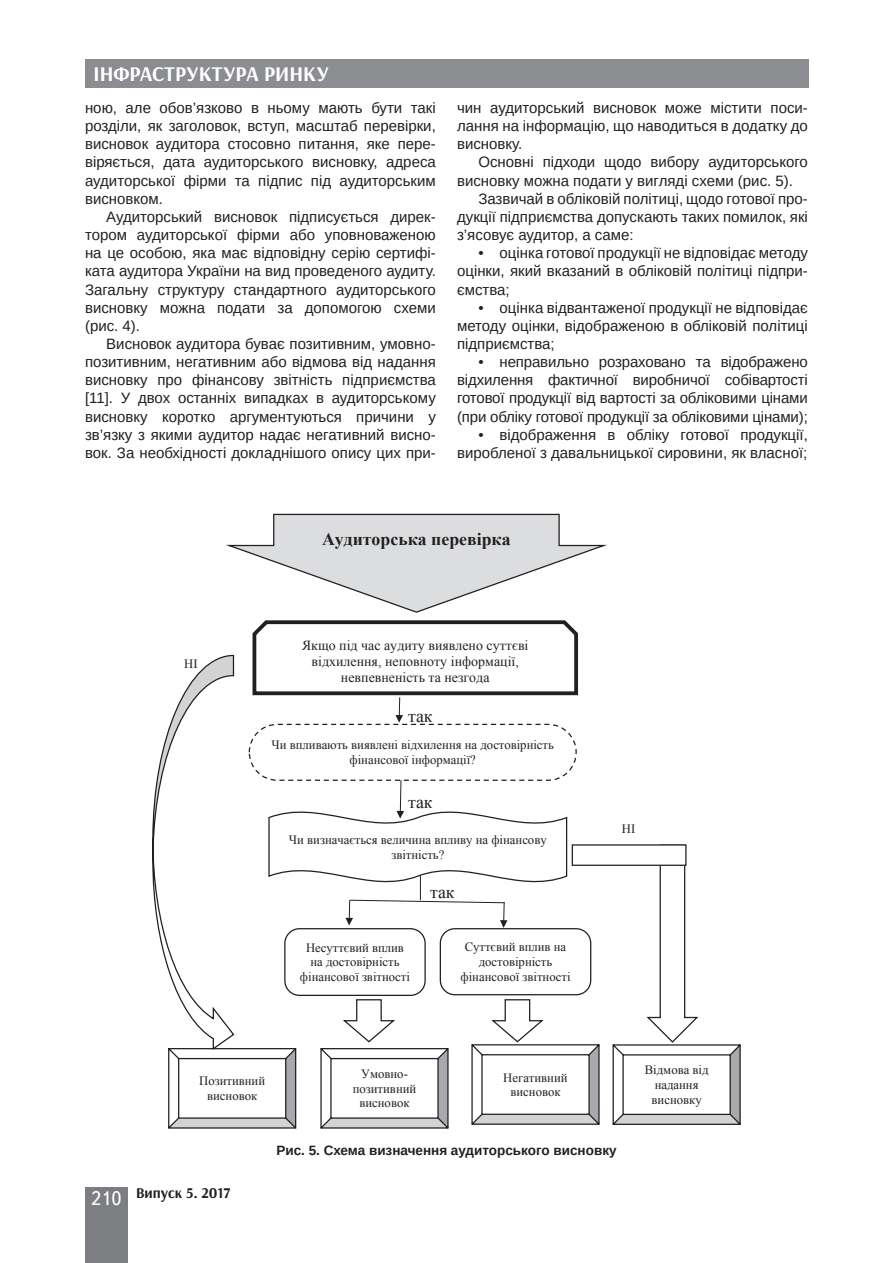
<style>
.page{position:relative;width:893px;height:1263px;background:#fff}
.page>*{position:absolute;margin:0;border:0;box-sizing:border-box;transform-origin:0 0}
.t1{font:700 21px "Arsenal";color:#fff}
.t2{font:700 17.7px "Times New Roman";color:#231f20}
.t3{font:17.7px "Times New Roman";color:#231f20}
.t4{font:15px/18.1px "Arimo";color:#231f20;text-align:justify}
.t5{font:700 15px "Arsenal";color:#231f20}
.t6{font:13.95px/16px "Times New Roman";color:#231f20;text-align:center}
.t7{font:700 13.5px "Arimo";color:#231f20}
.t8{font:12.75px/14.7px "Times New Roman";color:#231f20;text-align:center}
.s1{font-family:"Ukrainian Text";font-weight:400;font-size:19.5px;color:#fff}
</style>
<div class="page">
<div style="left:85px;top:59px;width:723px;height:29px;background:#8b8d90"></div>
<div style="left:85px;top:1186px;width:43px;height:76px;background:#7c7e81"></div>
<svg style="left:152px;top:513px;width:589px;height:616px"></svg>
<h1 class="t1" style="left:94px;top:61px;width:237px">ІНФРАСТРУКТУРА РИНКУ</h1>
<p class="t4" style="left:85px;top:99px;width:352px">ною, але обов’язково в ньому мають бути такі розділи, як заголовок, вступ, масштаб перевірки, висновок аудитора стосовно питання, яке пере&shy;віряється, дата аудиторського висновку, адреса аудиторської фірми та підпис під аудиторським висновком.</p>
<p class="t4" style="left:85px;top:208px;width:352px;text-indent:21px">Аудиторський висновок підписується дирек&shy;тором аудиторської фірми або уповноваженою на це особою, яка має відповідну серію сертифі&shy;ката аудитора України на вид проведеного аудиту.<br>Загальну структуру стандартного аудиторського висновку можна подати за допомогою схеми (рис. 4).</p>
<p class="t4" style="left:85px;top:335px;width:352px;text-indent:21px">Висновок аудитора буває позитивним, умовно&shy;позитивним, негативним або відмова від надання висновку про фінансову звітність підприємства [11]. У двох останніх випадках в аудиторському висновку коротко аргументуються причини у зв’язку з якими аудитор надає негативний висно&shy;вок. За необхідності докладнішого опису цих при-</p>
<p class="t4" style="left:457px;top:99px;width:352px">чин аудиторський висновок може містити поси&shy;лання на інформацію, що наводиться в додатку до висновку.</p>
<p class="t4" style="left:478px;top:153px;width:331px">Основні підходи щодо вибору аудиторського</p>
<p class="t4" style="left:457px;top:171px;width:337px">висновку можна подати у вигляді схеми (рис. 5).</p>
<p class="t4" style="left:478px;top:190px;width:331px">Зазвичай в обліковій політиці, щодо готової про-</p>
<p class="t4" style="left:457px;top:208px;width:352px">дукції підприємства допускають таких помилок, які</p>
<p class="t4" style="left:457px;top:226px;width:178px">з’ясовує аудитор, а саме:</p>
<p class="t4" style="left:457px;top:244px;width:352px;text-indent:21px">• оцінка готової продукції не відповідає методу оцінки, який вказаний в обліковій політиці підпри&shy;ємства;</p>
<p class="t4" style="left:457px;top:298px;width:352px;text-indent:21px">• оцінка відвантаженої продукції не відповідає методу оцінки, відображеною в обліковій політиці підприємства;</p>
<p class="t4" style="left:457px;top:353px;width:352px;text-indent:21px">• неправильно розраховано та відображено відхилення фактичної виробничої собівартості готової продукції від вартості за обліковими цінами (при обліку готової продукції за обліковими цінами);</p>
<p class="t4" style="left:457px;top:426px;width:352px;text-align:right">• відображення в обліку готової продукції, виробленої з давальницької сировини, як власної;</p>
<p class="t8" style="left:184px;top:657px;width:15px">НІ</p>
<p class="t2" style="left:322px;top:526px;width:190px">Аудиторська перевірка</p>
<p class="t6" style="left:302px;top:637px;width:228px">Якщо під час аудиту виявлено суттєві відхилення, неповноту інформації, невпевненість та незгода</p>
<p class="t3" style="left:408px;top:704px;width:26px">так</p>
<p class="t8" style="left:271px;top:738px;width:284px">Чи впливають виявлені відхилення на достовірність фінансової інформації?</p>
<p class="t3" style="left:408px;top:790px;width:26px">так</p>
<p class="t8" style="left:289px;top:832px;width:259px">Чи визначається величина впливу на фінансову звітність?</p>
<p class="t3" style="left:430px;top:880px;width:26px">так</p>
<p class="t8" style="left:300px;top:940px;width:111px">Несуттєвий вплив на достовірність фінансової звітності</p>
<p class="t8" style="left:461px;top:940px;width:111px">Суттєвий вплив на достовірність фінансової звітності</p>
<p class="t8" style="left:622px;top:821px;width:15px">НІ</p>
<p class="t8" style="left:199px;top:1073px;width:68px">Позитивний висновок</p>
<p class="t8" style="left:645px;top:1062px;width:65px">Відмова від надання висновку</p>
<p class="t8" style="left:353px;top:1066px;width:65px">Умовно&shy;позитивний висновок</p>
<p class="t8" style="left:503px;top:1070px;width:66px">Негативний висновок</p>
<p class="t5" style="left:91px;top:1183px;width:141px"><span class="s1">210</span> Випуск 5. 2017</p>
<p class="t7" style="left:276px;top:1141px;width:342px">Рис. 5. Схема визначення аудиторського висновку</p>
</div>
